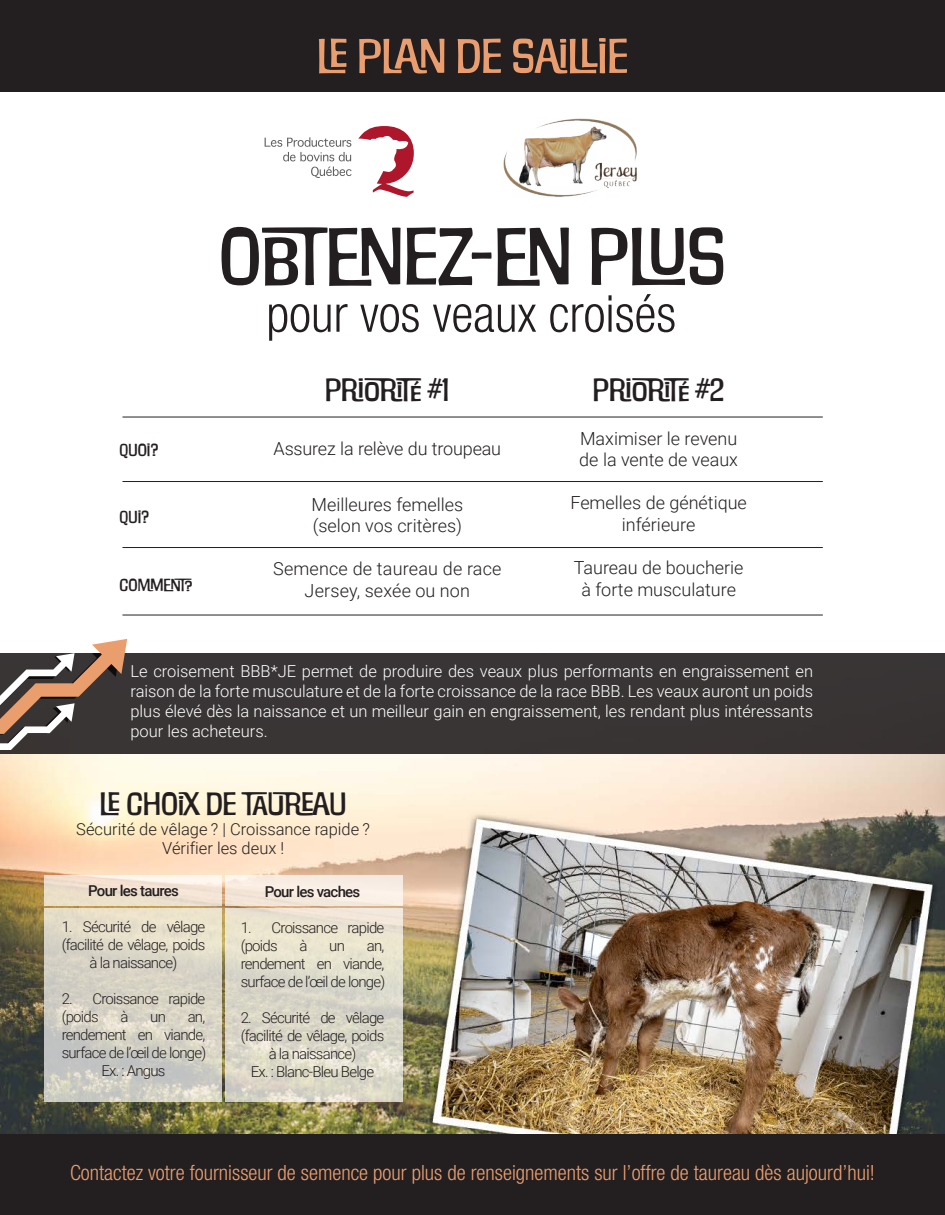
<style>
.page{position:relative;width:945px;height:1215px;background:#fff}
.page>*{position:absolute;margin:0;border:0;box-sizing:border-box;transform-origin:0 0}
.t1{font:90px "Filmotype Maxwell";color:#231f20}
.t2{font:54px "Filmotype Maxwell";color:#ea9e70}
.t3{font:300 condensed 51px "Helvetica Neue LT Std";color:#231f20}
.t4{font:36px "Filmotype Maxwell";color:#231f20}
.t5{font:300 condensed 21px "Helvetica Neue LT Std";color:#ea9e70}
.t6{font:19.5px "Filmotype Maxwell";color:#231f20}
.t7{font:300 18px/21.6px "Roboto";color:#231f20;text-align:center}
.t8{font:300 16.5px/19.8px "Roboto";color:#fff;text-align:justify}
.t9{font:300 16.5px/19.8px "Roboto";color:#231f20;text-align:center}
.t10{font:300 15px/18px "Roboto";letter-spacing:-.05em;color:#231f20}
.t11{font:500 15px "Roboto";letter-spacing:-.05em;color:#231f20}
</style>
<div class="page">
<img style="left:0;top:137px;width:945px;height:997px">
<svg style="left:358px;top:126px;width:56px;height:71px"></svg>
<svg style="left:265px;top:137px;width:86px;height:24px"></svg>
<svg style="left:311px;top:167px;width:41px;height:11px"></svg>
<img style="left:503px;top:118px;width:135px;height:80px">
<div style="left:0;top:0;width:945px;height:92px;background:#231f20"></div>
<div style="left:0;top:1134px;width:945px;height:81px;background:#231f20"></div>
<hr style="left:122px;top:481px;width:701px;height:1px;background:#231f20">
<hr style="left:122px;top:547px;width:701px;height:1px;background:#231f20">
<hr style="left:122px;top:615px;width:701px;height:1px;background:#231f20">
<hr style="left:122px;top:417px;width:701px;height:1px;background:#231f20">
<svg style="left:44px;top:909px;width:178px;height:193px;background:#d7d3c6"></svg>
<svg style="left:226px;top:909px;width:177px;height:193px;background:#dfdbcb"></svg>
<div style="left:226px;top:876px;width:177px;height:30px;background:linear-gradient(to right,#f5e7da,#faf0e7)"></div>
<svg style="left:44px;top:876px;width:178px;height:30px;background:#f0e2d2"></svg>
<div style="left:0;top:653px;width:945px;height:101px;background:#393535"></div>
<svg style="left:0;top:639px;width:127px;height:111px"></svg>
<h2 class="t2" style="left:317px;top:26px;width:312px">LE PLAN DE SAILLIE</h2>
<h3 class="t6" style="left:120px;top:439px;width:40px">QUOI?</h3>
<h3 class="t6" style="left:120px;top:506px;width:31px">QUI?</h3>
<h3 class="t6" style="left:120px;top:574px;width:80px">COMMENT?</h3>
<h1 class="t1" style="left:219px;top:206px;width:509px">OBTENEZ-EN PLUS</h1>
<h3 class="t3" style="left:267px;top:284px;width:411px">pour vos veaux croisés</h3>
<h3 class="t4" style="left:325px;top:370px;width:126px">PRIORITÉ #1</h3>
<h3 class="t4" style="left:593px;top:370px;width:133px">PRIORITÉ #2</h3>
<p class="t7" style="left:579px;top:427px;width:160px;text-align:left">Maximiser le revenu de la vente de veaux</p>
<p class="t7" style="left:570px;top:492px;width:178px">Femelles de génétique inférieure</p>
<p class="t7" style="left:574px;top:556px;width:171px">Taureau de boucherie à forte musculature</p>
<p class="t7" style="left:274px;top:438px;width:229px">Assurez la relève du troupeau</p>
<p class="t7" style="left:312px;top:493px;width:153px;text-align:left">Meilleures femelles (selon vos critères)</p>
<p class="t7" style="left:273px;top:558px;width:230px">Semence de taureau de race<br>Jersey, sexée ou non</p>
<p class="t8" style="left:130px;top:661px;width:684px">Le croisement BBB*JE permet de produire des veaux plus performants en engraissement en raison de la forte musculature et de la forte croissance de la race BBB. Les veaux auront un poids plus élevé dès la naissance et un meilleur gain en engraissement, les rendant plus intéressants pour les acheteurs.</p>
<h3 class="t4" style="left:100px;top:783px;width:248px">LE CHOIX DE TAUREAU</h3>
<p class="t9" style="left:76px;top:818px;width:295px">Sécurité de vêlage ? | Croissance rapide ?<br>Vérifier les deux !</p>
<p class="t11" style="left:265px;top:882px;width:97px">Pour les vaches</p>
<p class="t10" style="left:241px;top:919px;width:145px">1. Croissance rapide (poids</p>
<p class="t11" style="left:88px;top:880px;width:92px">Pour les taures</p>
<p class="t10" style="left:62px;top:917px;width:145px;text-align:center">1. Sécurité de vêlage (facilité de vêlage, poids à la naissance)</p>
<p class="t10" style="left:62px;top:989px;width:145px">2. Croissance rapide (poids</p>
<p class="t10" style="left:299px;top:937px;width:10px">à</p>
<p class="t10" style="left:329px;top:937px;width:17px">un</p>
<p class="t10" style="left:241px;top:937px;width:146px;text-align:justify;text-indent:126px">an, rendement en viande, surface de l’œil de longe)</p>
<p class="t10" style="left:241px;top:1009px;width:145px;text-align:center">2. Sécurité de vêlage (facilité de vêlage, poids à la naissance)<br>Ex. : Blanc-Bleu Belge</p>
<p class="t10" style="left:120px;top:1007px;width:10px">à</p>
<p class="t10" style="left:150px;top:1007px;width:17px">un</p>
<p class="t10" style="left:188px;top:1007px;width:19px">an,</p>
<p class="t10" style="left:62px;top:1025px;width:145px">rendement en viande,</p>
<p class="t10" style="left:62px;top:1043px;width:146px">surface de l’œil de longe)</p>
<p class="t10" style="left:101px;top:1061px;width:66px">Ex. : Angus</p>
<h3 class="t5" style="left:70px;top:1161px;width:806px">Contactez votre fournisseur de semence pour plus de renseignements sur l’offre de taureau dès aujourd’hui!</h3>
</div>
